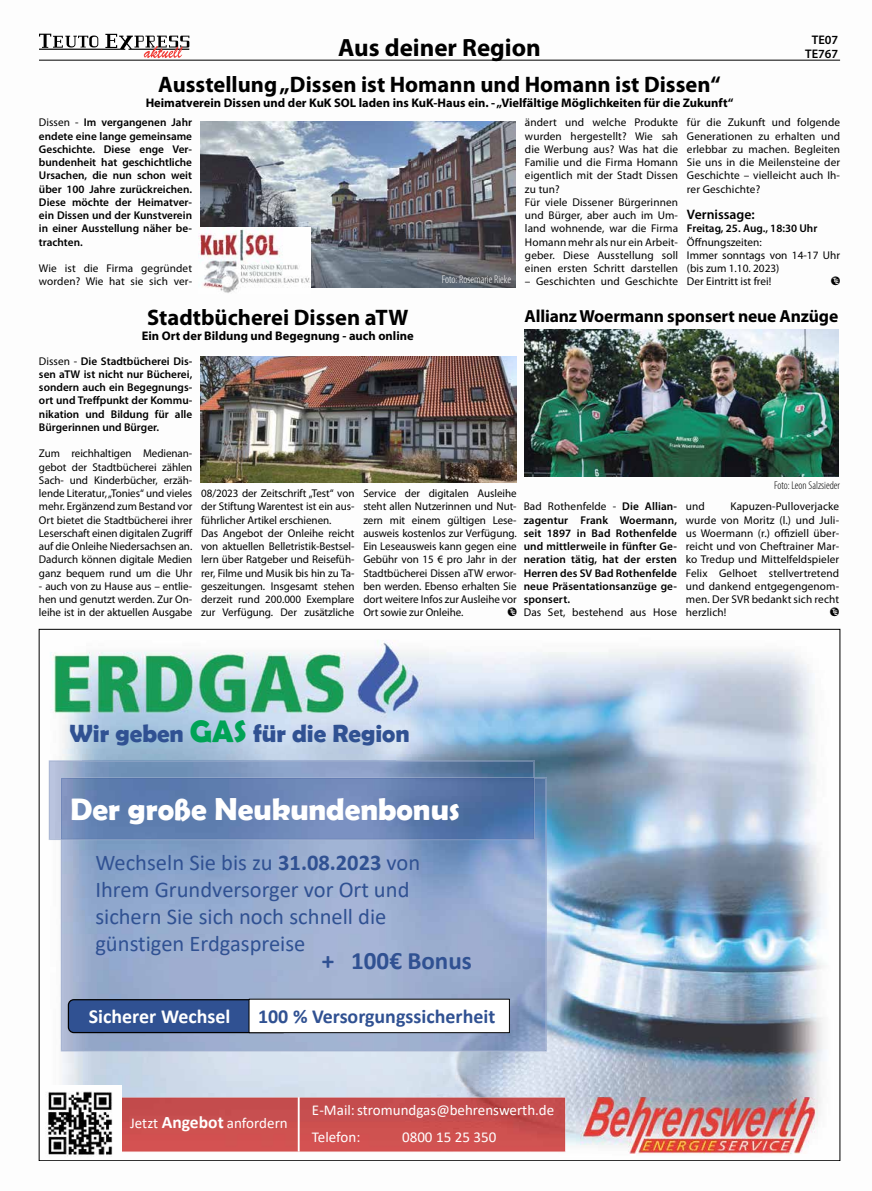
<style>
.page{position:relative;width:872px;height:1191px;background:#fff}
.page>*{position:absolute;margin:0;border:0;box-sizing:border-box;transform-origin:0 0}
.t1{font:700 31.25px "Berlin Sans FB Demi";color:#fff}
.t2{font:700 25.12px "Calibri";color:#305192}
.t3{font:700 25px "Berlin Sans FB Demi";color:#305192}
.t4{font:700 25px "Myriad Pro";color:#000}
.t5{font:22.5px/27px "Calibri";color:#305192}
.t6{font:700 22.5px "Myriad Pro";color:#000}
.t7{font:700 20px "Calibri";color:#305192}
.t8{font:700 20px "Calibri";color:#fff}
.t9{font:700 17.5px "Myriad Pro";letter-spacing:-.01em;color:#000}
.t10{font:15px/27px "Calibri";color:#fff}
.t11{font:600 13.75px "Myriad Pro";color:#000}
.t12{font:700 12.5px "Myriad Pro";color:#000}
.t13{font:600 12.5px/13.8px "Myriad Pro";color:#000;text-align:center}
.t14{font:11.25px/13.2px "Myriad Pro";color:#000;text-align:justify}
.t15{font:600 11.25px/13.2px "Myriad Pro";color:#000;text-align:justify}
.t16{font:300 condensed 11.25px "Myriad Pro";color:#fff}
.t17{font:300 condensed 11.25px "Myriad Pro";color:#000}
.t18{font:8.75px "Teuto Express";color:#000}
.s1{font-weight:400}
.s2{font-size:31.25px;color:#00a356}
.s3{font-weight:700}
.s4{font-weight:700;font-size:17.5px}
</style>
<div class="page">
<svg style="left:39px;top:34px;width:150px;height:24px"></svg>
<hr style="left:39px;top:60px;width:801px;height:1px;background:#000">
<img style="left:395px;top:673px;width:420px;height:88px">
<img style="left:529px;top:761px;width:295px;height:393px">
<img style="left:83px;top:1051px;width:446px;height:46px">
<img style="left:49px;top:639px;width:385px;height:114px">
<img style="left:61px;top:778px;width:485px;height:273px">
<img style="left:49px;top:761px;width:485px;height:78px">
<img style="left:61px;top:778px;width:473px;height:61px">
<div style="left:68px;top:999px;width:220px;height:33px;background:#305192;border-radius:5px"></div>
<div style="left:68px;top:999px;width:220px;height:34px;border:1px solid #000;border-radius:5px"></div>
<div style="left:249px;top:999px;width:260px;height:33px;background:#fff"></div>
<img style="left:122px;top:1097px;width:443px;height:54px">
<img style="left:45px;top:1085px;width:76px;height:73px">
<hr style="left:298px;top:1097px;width:2px;height:54px;background:#fff">
<img style="left:581px;top:1097px;width:236px;height:56px">
<img style="left:201px;top:121px;width:314px;height:167px">
<img style="left:198px;top:228px;width:112px;height:65px">
<img style="left:201px;top:356px;width:315px;height:126px">
<img style="left:524px;top:330px;width:314px;height:147px">
<h3 class="t4" style="left:338px;top:31px;width:204px">Aus deiner Region</h3>
<p class="t13" style="left:805px;top:33px;width:35px">TE07<br>TE767</p>
<h3 class="t6" style="left:158px;top:70px;width:564px">Ausstellung „Dissen ist Homann und Homann ist Dissen“</h3>
<p class="t12" style="left:146px;top:95px;width:589px">Heimatverein Dissen und der KuK SOL laden ins KuK-Haus ein. - „Vielfältige Möglichkeiten für die Zukunft“</p>
<p class="t15" style="left:39px;top:116px;width:155px"><span class="s1">Dissen -</span> Im vergangenen Jahr endete eine lange gemeinsame Geschichte. Diese enge Ver&shy;bundenheit hat geschichtliche Ursachen, die nun schon weit über 100 Jahre zurückreichen.<br>Diese möchte der Heimatver&shy;ein Dissen und der Kunstverein in einer Ausstellung näher be&shy;trachten.</p>
<p class="t14" style="left:39px;top:261px;width:155px">Wie ist die Firma gegründet worden? Wie hat sie sich ver-</p>
<p class="t14" style="left:687px;top:116px;width:155px">für die Zukunft und folgende Generationen zu erhalten und erlebbar zu machen. Begleiten Sie uns in die Meilensteine der Geschichte – vielleicht auch Ih&shy;rer Geschichte?</p>
<p class="t11" style="left:687px;top:206px;width:69px">Vernissage:</p>
<p class="t15" style="left:687px;top:222px;width:132px">Freitag, 25. Aug., 18:30 Uhr</p>
<p class="t14" style="left:687px;top:235px;width:155px;text-align:left">Öffnungszeiten:<br>Immer sonntags von 14-17 Uhr (bis zum 1.10. 2023)</p>
<p class="t14" style="left:525px;top:116px;width:155px;text-align:left">ändert und welche Produkte wurden hergestellt? Wie sah die Werbung aus? Was hat die<br>Familie und die Firma Homann eigentlich mit der Stadt Dissen zu tun?<br>Für viele Dissener Bürgerinnen und Bürger, aber auch im Um&shy;land wohnende, war die Firma<br>Homann mehr als nur ein Arbeit&shy;geber. Diese Ausstellung soll einen ersten Schritt darstellen</p>
<p class="t14" style="left:525px;top:275px;width:155px">– Geschichten und Geschichte</p>
<p class="t16" style="left:442px;top:273px;width:71px">Foto: Rosemarie Rieke</p>
<p class="t14" style="left:687px;top:275px;width:86px">Der Eintritt ist frei!</p>
<p class="t18" style="left:832px;top:276px;width:9px">t</p>
<h3 class="t6" style="left:147px;top:302px;width:263px">Stadtbücherei Dissen aTW</h3>
<p class="t12" style="left:142px;top:327px;width:273px">Ein Ort der Bildung und Begegnung - auch online</p>
<p class="t15" style="left:39px;top:354px;width:155px"><span class="s1">Dissen -</span> Die Stadtbücherei Dis&shy;sen aTW ist nicht nur Bücherei, sondern auch ein Begegnungs&shy;ort und Treffpunkt der Kommu&shy;nikation und Bildung für alle Bürgerinnen und Bürger.</p>
<p class="t14" style="left:39px;top:447px;width:155px">Zum reichhaltigen Medienan&shy;gebot der Stadtbücherei zählen Sach- und Kinderbücher, erzäh&shy;lende Literatur, „Tonies“ und vieles mehr. Ergänzend zum Bestand vor Ort bietet die Stadtbücherei ihrer Leserschaft einen digitalen Zugriff auf die Onleihe Niedersachsen an.<br>Dadurch können digitale Medien ganz bequem rund um die Uhr</p>
<p class="t14" style="left:39px;top:579px;width:155px">- auch von zu Hause aus – entlie&shy;hen und genutzt werden. Zur On&shy;leihe ist in der aktuellen Ausgabe</p>
<h3 class="t9" style="left:524px;top:304px;width:315px">Allianz Woermann sponsert neue Anzüge</h3>
<p class="t17" style="left:774px;top:479px;width:67px">Foto: Leon Salzsieder</p>
<p class="t14" style="left:201px;top:486px;width:155px;text-align:left">08/2023 der Zeitschrift „Test“ von der Stiftung Warentest ist ein aus&shy;führlicher Artikel erschienen.<br>Das Angebot der Onleihe reicht von aktuellen Belletristik-Bestsel&shy;lern über Ratgeber und Reisefüh&shy;rer, Filme und Musik bis hin zu Ta&shy;geszeitungen. Insgesamt stehen derzeit rund 200.000 Exemplare zur Verfügung. Der zusätzliche</p>
<p class="t14" style="left:363px;top:486px;width:155px">Service der digitalen Ausleihe steht allen Nutzerinnen und Nut&shy;zern mit einem gültigen Lese&shy;ausweis kostenlos zur Verfügung.<br>Ein Leseausweis kann gegen eine Gebühr von 15 € pro Jahr in der Stadtbücherei Dissen aTW erwor&shy;ben werden. Ebenso erhalten Sie dort weitere Infos zur Ausleihe vor Ort sowie zur Onleihe.</p>
<p class="t15" style="left:524px;top:500px;width:155px"><span class="s1">Bad Rothenfelde -</span> Die Allian&shy;zagentur Frank Woermann, seit 1897 in Bad Rothenfelde und mittlerweile in fünfter Ge&shy;neration tätig, hat der ersten Herren des SV Bad Rothenfelde neue Präsentationsanzüge ge&shy;sponsert.</p>
<p class="t14" style="left:524px;top:606px;width:155px">Das Set, bestehend aus Hose</p>
<p class="t14" style="left:686px;top:500px;width:155px;text-indent:44px">Kapuzen-Pulloverjacke wurde von Moritz (l.) und Juli&shy;us Woermann (r.) offiziell über&shy;reicht und von Cheftrainer Mar&shy;ko Tredup und Mittelfeldspieler Felix Gelhoet stellvertretend und dankend entgegengenom&shy;men. Der SVR bedankt sich recht herzlich!</p>
<p class="t14" style="left:686px;top:500px;width:21px">und</p>
<p class="t18" style="left:509px;top:607px;width:9px">t</p>
<p class="t18" style="left:832px;top:607px;width:9px">t</p>
<h3 class="t3" style="left:69px;top:718px;width:342px">Wir geben <span class="s2">GAS</span> für die Region</h3>
<h1 class="t1" style="left:70px;top:791px;width:391px">Der große Neukundenbonus</h1>
<h3 class="t5" style="left:95px;top:848px;width:326px">Wechseln Sie bis zu <span class="s3">31.08.2023</span> von<br>Ihrem Grundversorger vor Ort und sichern Sie sich noch schnell die günstigen Erdgaspreise</h3>
<h2 class="t2" style="left:322px;top:943px;width:152px">+ 100€ Bonus</h2>
<h3 class="t8" style="left:89px;top:1001px;width:143px">Sicherer Wechsel</h3>
<h3 class="t7" style="left:258px;top:1001px;width:239px">100 % Versorgungssicherheit</h3>
<h3 class="t10" style="left:130px;top:1109px;width:159px">Jetzt <span class="s4">Angebot</span> anfordern</h3>
<h3 class="t10" style="left:312px;top:1096px;width:244px">E-Mail: stromundgas@behrenswerth.de<br>Telefon:</h3>
<h3 class="t10" style="left:402px;top:1123px;width:96px">0800 15 25 350</h3>
</div>
